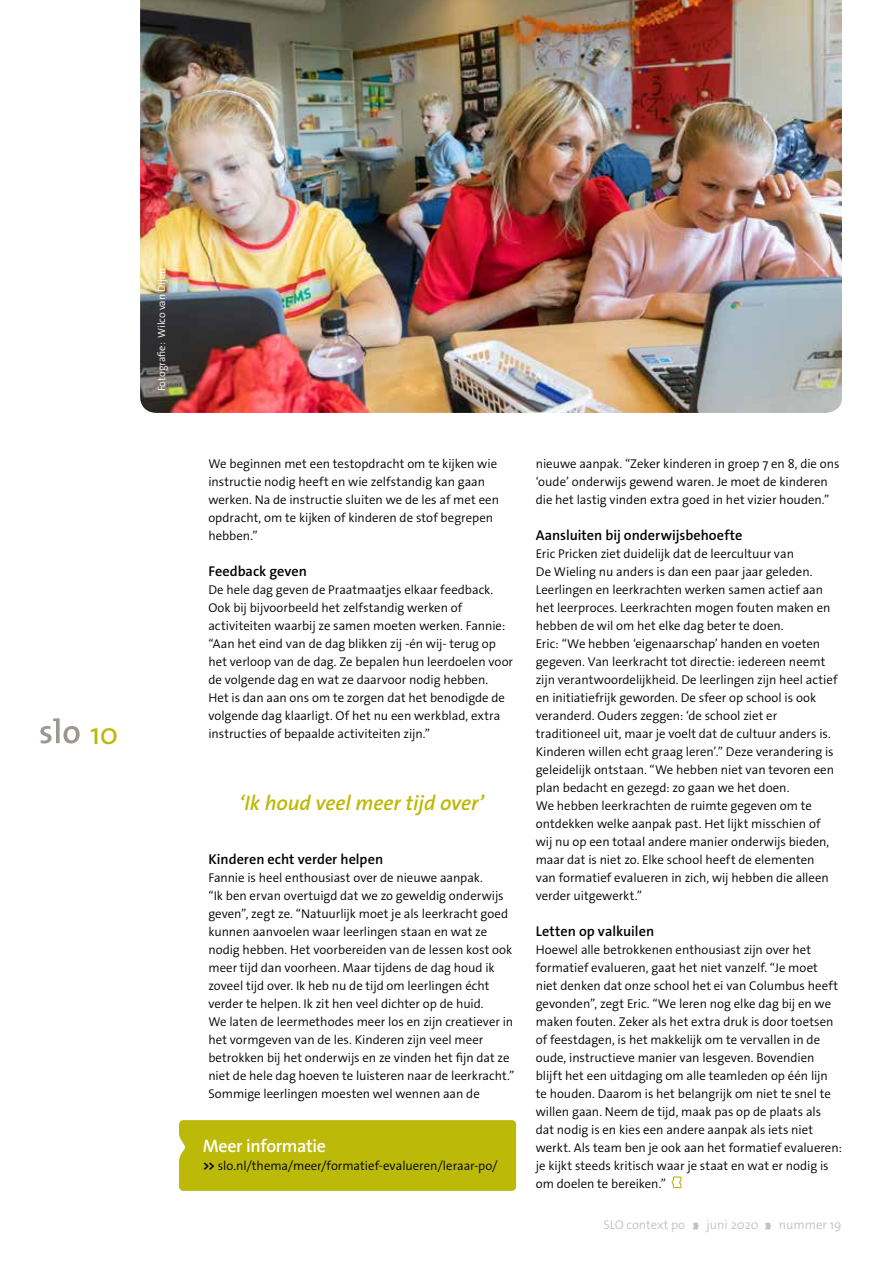
<style>
.page{position:relative;width:893px;height:1263px;background:#fff}
.page>*{position:absolute;margin:0;border:0;box-sizing:border-box;transform-origin:0 0}
.t1{font:30px "The Mix Os F";color:#bcb909}
.t2{font:italic 600 21px "The Sans Os F";color:#bcb909}
.t3{font:600 18px "The Sans Os F";letter-spacing:-.02em;color:#fff}
.t4{font:600 14.25px "The Sans Os F";color:#000}
.t5{font:300 12.75px/18px "The Sans Os F";color:#000}
.t6{font:300 12.75px "The Sans Os F";color:#c6c2bd}
.t7{font:300 10.5px "The Sans Os F";color:#fff}
.s1{font-weight:700}
</style>
<div class="page">
<svg style="left:40px;top:718px;width:40px;height:25px"></svg>
<div style="left:179px;top:1120px;width:337px;height:71px;background:#bcb909"></div>
<svg style="left:693px;top:1223px;width:6px;height:6px"></svg>
<svg style="left:765px;top:1223px;width:6px;height:6px"></svg>
<svg style="left:671px;top:1176px;width:11px;height:13px"></svg>
<img style="left:140px;top:0;width:702px;height:413px">
<h1 class="t1" style="left:90px;top:714px;width:29px">10</h1>
<p class="t7" style="left:155px;top:391px;width:125px;rotate:-90deg">Fotografie: Wilco van Dijen</p>
<p class="t5" style="left:208px;top:455px;width:292px">We beginnen met een testopdracht om te kijken wie instructie nodig heeft en wie zelfstandig kan gaan werken. Na de instructie sluiten we de les af met een opdracht, om te kijken of kinderen de stof begrepen hebben.”</p>
<p class="t4" style="left:208px;top:562px;width:100px">Feedback geven</p>
<p class="t5" style="left:208px;top:581px;width:306px">De hele dag geven de Praatmaatjes elkaar feedback.<br>Ook bij bijvoorbeeld het zelfstandig werken of activiteiten waarbij ze samen moeten werken. Fannie: “Aan het eind van de dag blikken zij -én wij- terug op het verloop van de dag. Ze bepalen hun leerdoelen voor de volgende dag en wat ze daarvoor nodig hebben.<br>Het is dan aan ons om te zorgen dat het benodigde de volgende dag klaarligt. Of het nu een werkblad, extra instructies of bepaalde activiteiten zijn.”</p>
<h2 class="t2" style="left:239px;top:790px;width:246px">‘Ik houd veel meer tijd over’</h2>
<p class="t4" style="left:208px;top:850px;width:176px">Kinderen echt verder helpen</p>
<p class="t5" style="left:208px;top:869px;width:308px">Fannie is heel enthousiast over de nieuwe aanpak.<br>“Ik ben ervan overtuigd dat we zo geweldig onderwijs geven”, zegt ze. “Natuurlijk moet je als leerkracht goed kunnen aanvoelen waar leerlingen staan en wat ze nodig hebben. Het voorbereiden van de lessen kost ook meer tijd dan voorheen. Maar tijdens de dag houd ik zoveel tijd over. Ik heb nu de tijd om leerlingen écht verder te helpen. Ik zit hen veel dichter op de huid.<br>We laten de leermethodes meer los en zijn creatiever in het vormgeven van de les. Kinderen zijn veel meer betrokken bij het onderwijs en ze vinden het fijn dat ze niet de hele dag hoeven te luisteren naar de leerkracht.” Sommige leerlingen moesten wel wennen aan de</p>
<h3 class="t3" style="left:203px;top:1134px;width:125px">Meer informatie</h3>
<p class="t5" style="left:203px;top:1157px;width:296px"><span class="s1">&gt;&gt;</span> slo.nl/thema/meer/formatief-evalueren/leraar-po/</p>
<p class="t5" style="left:536px;top:455px;width:305px">nieuwe aanpak. “Zeker kinderen in groep 7 en 8, die ons ‘oude’ onderwijs gewend waren. Je moet de kinderen die het lastig vinden extra goed in het vizier houden.”</p>
<p class="t4" style="left:536px;top:526px;width:208px">Aansluiten bij onderwijsbehoefte</p>
<p class="t5" style="left:536px;top:545px;width:303px">Eric Pricken ziet duidelijk dat de leercultuur van<br>De Wieling nu anders is dan een paar jaar geleden.<br>Leerlingen en leerkrachten werken samen actief aan het leerproces. Leerkrachten mogen fouten maken en hebben de wil om het elke dag beter te doen.<br>Eric: “We hebben ‘eigenaarschap’ handen en voeten gegeven. Van leerkracht tot directie: iedereen neemt zijn verantwoordelijkheid. De leerlingen zijn heel actief en initiatiefrijk geworden. De sfeer op school is ook veranderd. Ouders zeggen: ‘de school ziet er traditioneel uit, maar je voelt dat de cultuur anders is.<br>Kinderen willen echt graag leren’.” Deze verandering is geleidelijk ontstaan. “We hebben niet van tevoren een plan bedacht en gezegd: zo gaan we het doen.<br>We hebben leerkrachten de ruimte gegeven om te ontdekken welke aanpak past. Het lijkt misschien of wij nu op een totaal andere manier onderwijs bieden, maar dat is niet zo. Elke school heeft de elementen van formatief evalueren in zich, wij hebben die alleen verder uitgewerkt.”</p>
<p class="t4" style="left:536px;top:922px;width:120px">Letten op valkuilen</p>
<p class="t5" style="left:536px;top:941px;width:308px">Hoewel alle betrokkenen enthousiast zijn over het formatief evalueren, gaat het niet vanzelf. “Je moet niet denken dat onze school het ei van Columbus heeft gevonden”, zegt Eric. “We leren nog elke dag bij en we maken fouten. Zeker als het extra druk is door toetsen of feestdagen, is het makkelijk om te vervallen in de oude, instructieve manier van lesgeven. Bovendien blijft het een uitdaging om alle teamleden op één lijn te houden. Daarom is het belangrijk om niet te snel te willen gaan. Neem de tijd, maak pas op de plaats als dat nodig is en kies een andere aanpak als iets niet werkt. Als team ben je ook aan het formatief evalueren: je kijkt steeds kritisch waar je staat en wat er nodig is om doelen te bereiken.”</p>
<p class="t6" style="left:603px;top:1217px;width:157px">SLO context po juni 2020</p>
<p class="t6" style="left:779px;top:1217px;width:64px">nummer 19</p>
</div>
